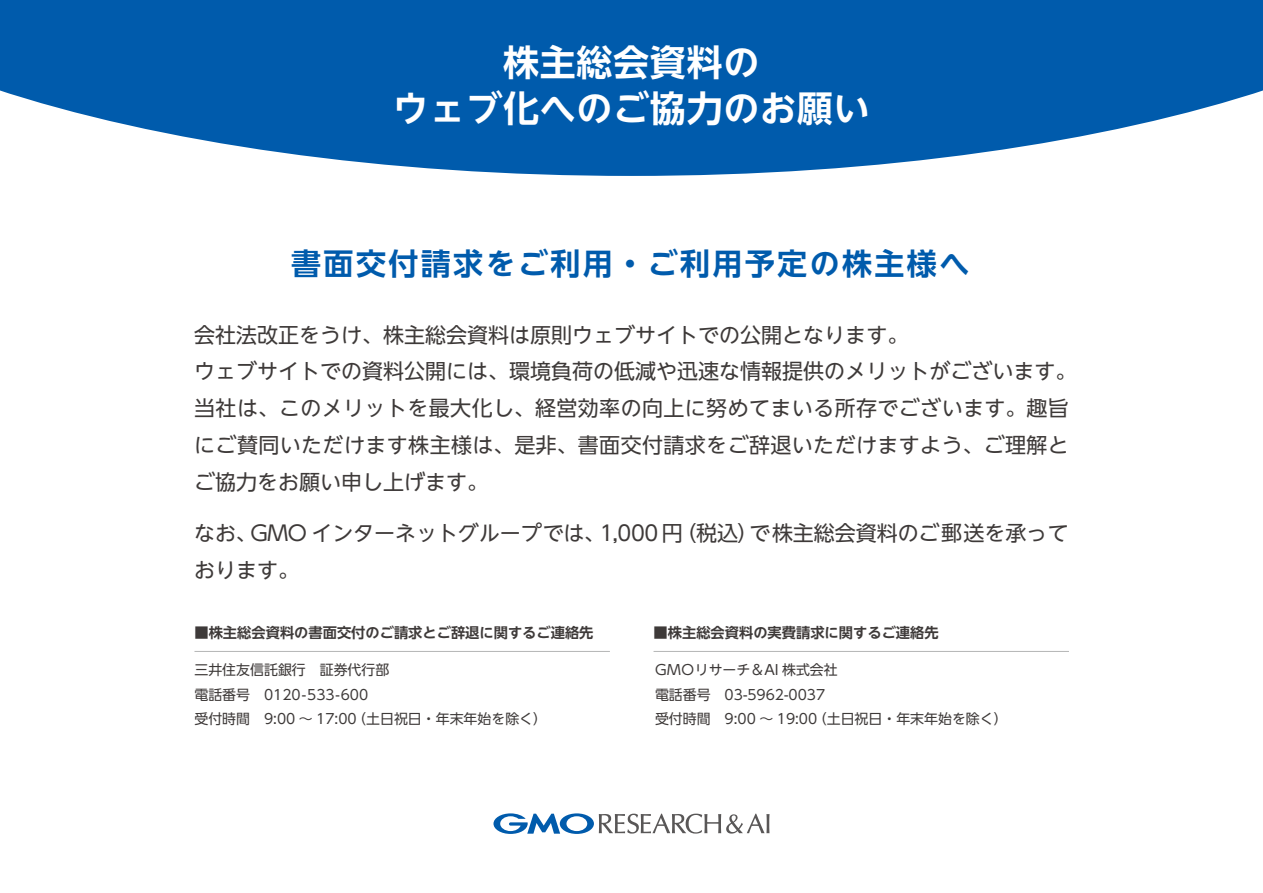
<style>
.page{position:relative;width:1263px;height:893px;background:#fff}
.page>*{position:absolute;margin:0;border:0;box-sizing:border-box;transform-origin:0 0}
.t1{font:700 36px/46.5px "UD Shin Go NT Pro De";letter-spacing:.02em;color:#fff;text-align:center}
.t2{font:700 30px "UD Shin Go NT Pro De";letter-spacing:.08em;color:#005bac}
.t3{font:21px/36.8px "UD Shin Go NT Pro";color:#3e3a39}
.t4{font:700 14.25px "UD Shin Go NT Pro De";color:#3e3a39}
.t5{font:13.95px/24.6px "UD Shin Go NT Pro";color:#3e3a39}
</style>
<div class="page">
<svg style="left:493px;top:813px;width:276px;height:21px"></svg>
<svg style="left:0;top:0;width:1263px;height:176px;background:#2673b8"></svg>
<hr style="left:194px;top:651px;width:416px;height:1px;background:#b5b6b6">
<hr style="left:653px;top:651px;width:416px;height:1px;background:#b5b6b6">
<h1 class="t1" style="left:393px;top:38px;width:478px">株主総会資料の<br>ウェブ化へのご協力のお願い</h1>
<h2 class="t2" style="left:291px;top:239px;width:679px">書面交付請求をご利用・ご利用予定の株主様へ</h2>
<p class="t3" style="left:194px;top:316px;width:883px">会社法改正をうけ、株主総会資料は原則ウェブサイトでの公開となります。<br>ウェブサイトでの資料公開には、環境負荷の低減や迅速な情報提供のメリットがございます。当社は、このメリットを最大化し、経営効率の向上に努めてまいる所存でございます。趣旨にご賛同いただけます株主様は、是非、書面交付請求をご辞退いただけますよう、ご理解とご協力をお願い申し上げます。</p>
<p class="t3" style="left:194px;top:514px;width:876px">なお、GMO インターネットグループでは、1,000 円（税込）で株主総会資料のご郵送を承っております。</p>
<p class="t4" style="left:194px;top:621px;width:400px">■株主総会資料の書面交付のご請求とご辞退に関するご連絡先</p>
<p class="t4" style="left:654px;top:621px;width:286px">■株主総会資料の実費請求に関するご連絡先</p>
<p class="t5" style="left:194px;top:657px;width:354px">三井住友信託銀行　証券代行部<br>電話番号　0120-533-600<br>受付時間　9:00 ～ 17:00（土日祝日・年末年始を除く）</p>
<p class="t5" style="left:655px;top:657px;width:354px">GMOリサーチ＆AI 株式会社<br>電話番号　03-5962-0037<br>受付時間　9:00 ～ 19:00（土日祝日・年末年始を除く）</p>
</div>
